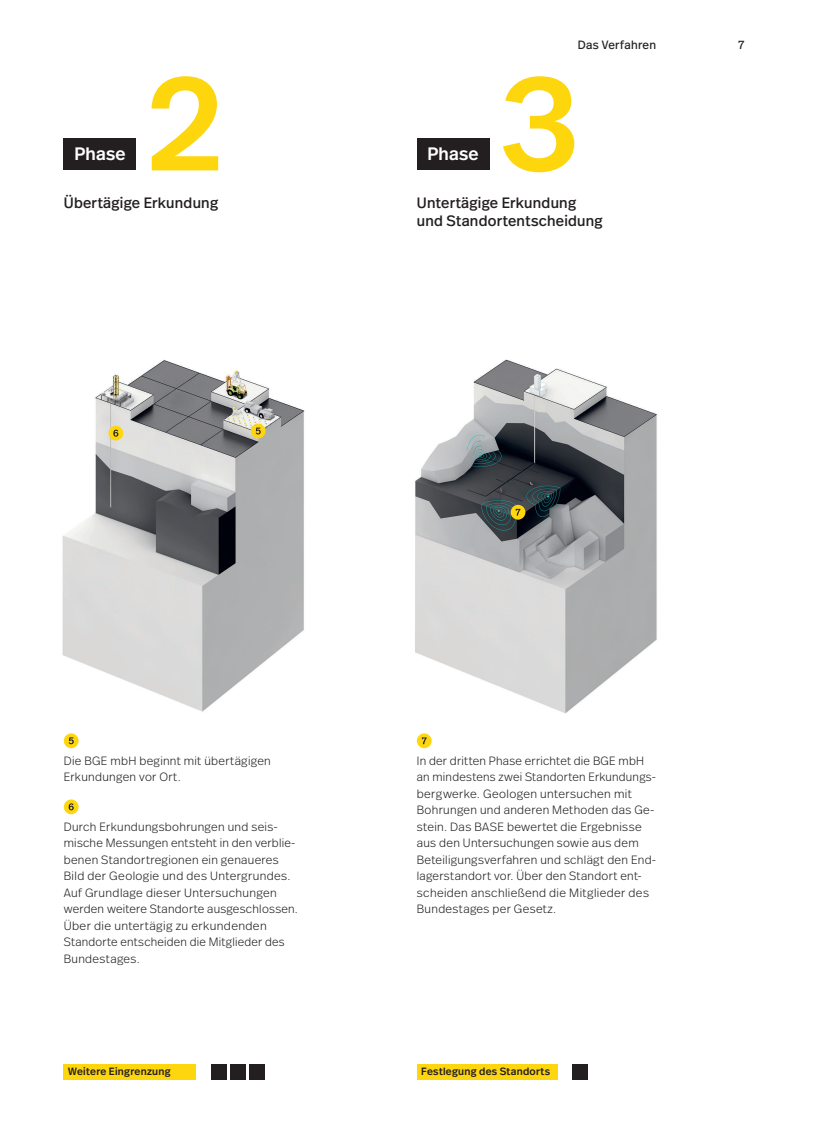
<style>
.page{position:relative;width:821px;height:1132px;background:#fff}
.page>*{position:absolute;margin:0;border:0;box-sizing:border-box;transform-origin:0 0}
.t1{font:500 135px "Real Head Pro";color:#fed60d}
.t2{font:500 18px "Real Head Pro";letter-spacing:.01em;color:#fff}
.t3{font:15px/18.8px "Real Head Pro";letter-spacing:.015em;color:#231f20}
.t4{font:300 12px/16.5px "Real Head Pro";letter-spacing:.025em;color:#231f20}
.t5{font:12px "Real Head Pro";letter-spacing:.025em;color:#231f20}
.t6{font:500 10.5px "Real Head Pro";letter-spacing:.03em;color:#231f20}
</style>
<div class="page">
<div style="left:64px;top:733px;width:15px;height:15px;background:#fed60d;border-radius:50%"></div>
<svg style="left:69px;top:737px;width:5px;height:7px"></svg>
<svg style="left:64px;top:799px;width:15px;height:15px"></svg>
<svg style="left:69px;top:803px;width:5px;height:7px"></svg>
<div style="left:417px;top:733px;width:14px;height:15px;background:#fed60d;border-radius:50%"></div>
<svg style="left:422px;top:737px;width:4px;height:7px"></svg>
<div style="left:64px;top:1063px;width:132px;height:16px;background:#fed60d"></div>
<div style="left:211px;top:1063px;width:15px;height:16px;background:#231f20"></div>
<div style="left:230px;top:1063px;width:16px;height:16px;background:#231f20"></div>
<div style="left:249px;top:1063px;width:16px;height:16px;background:#231f20"></div>
<div style="left:417px;top:1063px;width:140px;height:16px;background:#fed60d"></div>
<div style="left:572px;top:1063px;width:15px;height:16px;background:#231f20"></div>
<img style="left:62px;top:360px;width:243px;height:352px">
<div style="left:251px;top:423px;width:14px;height:15px;background:#fed60d;border-radius:50%"></div>
<svg style="left:256px;top:427px;width:5px;height:7px"></svg>
<svg style="left:108px;top:425px;width:15px;height:15px"></svg>
<svg style="left:113px;top:429px;width:5px;height:7px"></svg>
<img style="left:415px;top:359px;width:243px;height:355px">
<svg style="left:510px;top:504px;width:15px;height:15px"></svg>
<svg style="left:515px;top:508px;width:5px;height:7px"></svg>
<div style="left:64px;top:138px;width:72px;height:32px;background:#231f20"></div>
<div style="left:417px;top:138px;width:72px;height:32px;background:#231f20"></div>
<h3 class="t1" style="left:145px;top:73px;width:81px">2</h3>
<h3 class="t2" style="left:74px;top:147px;width:52px">Phase</h3>
<h3 class="t2" style="left:427px;top:147px;width:52px">Phase</h3>
<p class="t5" style="left:578px;top:41px;width:80px">Das Verfahren</p>
<p class="t5" style="left:738px;top:41px;width:7px">7</p>
<h3 class="t1" style="left:500px;top:73px;width:80px">3</h3>
<p class="t3" style="left:64px;top:194px;width:156px">Übertägige Erkundung</p>
<p class="t3" style="left:417px;top:194px;width:187px">Untertägige Erkundung und Standortentscheidung</p>
<p class="t4" style="left:64px;top:752px;width:208px">Die BGE mbH beginnt mit übertägigen<br>Erkundungen vor Ort.</p>
<p class="t4" style="left:64px;top:818px;width:236px">Durch Erkundungsbohrungen und seis&shy;mische Messungen entsteht in den verblie&shy;benen Standortregionen ein genaueres Bild der Geologie und des Untergrundes.<br>Auf Grundlage dieser Untersuchungen werden weitere Standorte ausgeschlossen.<br>Über die untertägig zu erkundenden Standorte entscheiden die Mitglieder des Bundestages.</p>
<p class="t4" style="left:417px;top:752px;width:241px">In der dritten Phase errichtet die BGE mbH an mindestens zwei Standorten Erkundungs&shy;bergwerke. Geologen untersuchen mit Bohrungen und anderen Methoden das Ge&shy;stein. Das BASE bewertet die Ergebnisse aus den Untersuchungen sowie aus dem Beteiligungsverfahren und schlägt den End&shy;lagerstandort vor. Über den Standort ent&shy;scheiden anschließend die Mitglieder des Bundestages per Gesetz.</p>
<p class="t6" style="left:68px;top:1067px;width:104px">Weitere Eingrenzung</p>
<p class="t6" style="left:421px;top:1067px;width:131px">Festlegung des Standorts</p>
</div>
